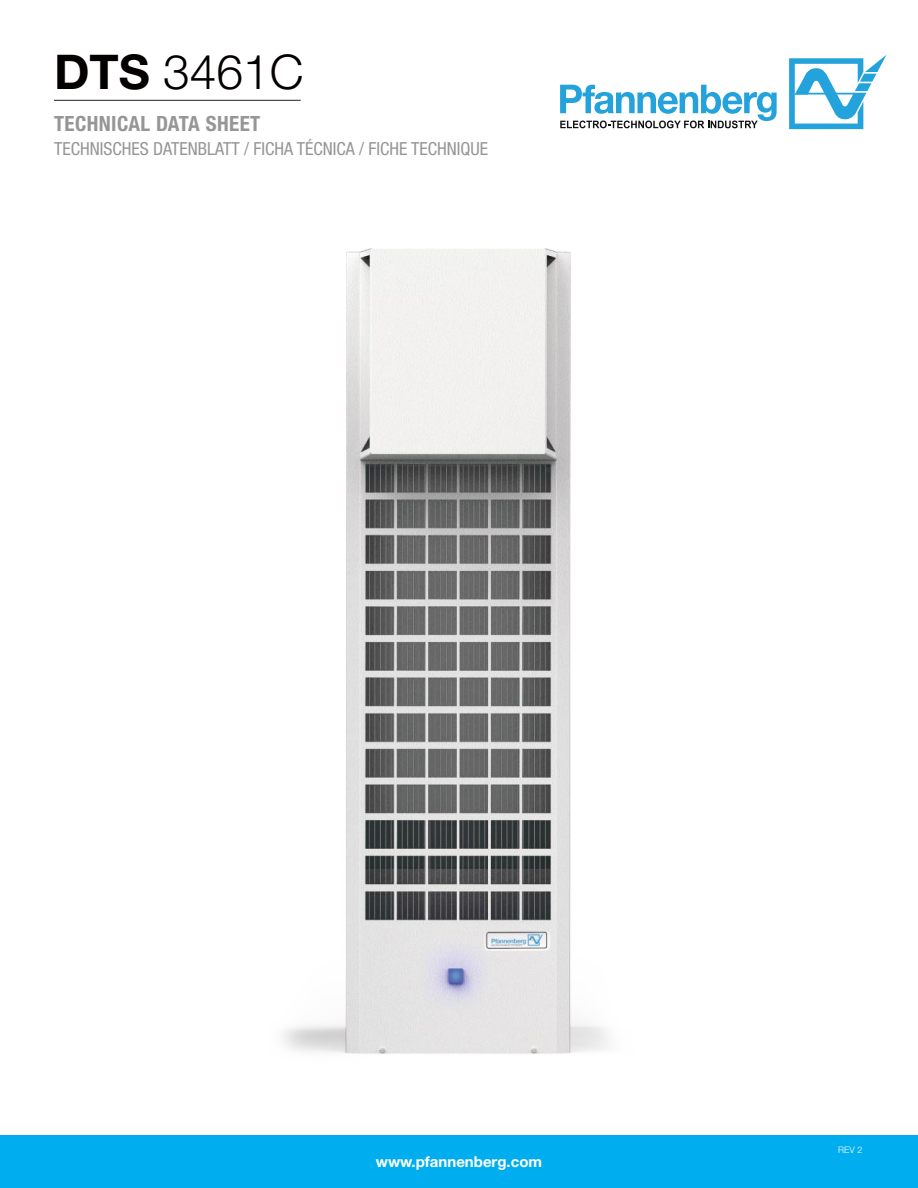
<style>
.page{position:relative;width:918px;height:1188px;background:#fff}
.page>*{position:absolute;margin:0;border:0;box-sizing:border-box;transform-origin:0 0}
.t1{font:300 48px "Helvetica Neue LT Std";color:#050000}
.t2{font:700 condensed 21px "Helvetica Neue LT Std";letter-spacing:.02em;color:#969698}
.t3{font:condensed 18px "Helvetica Neue LT Std";color:#969698}
.t4{font:700 15px "Helvetica Neue LT Std";color:#fff}
.t5{font:300 9px "Helvetica Neue LT Std";color:#fff}
.s1{font-weight:700}
</style>
<div class="page">
<svg style="left:789px;top:55px;width:98px;height:74px"></svg>
<svg style="left:560px;top:85px;width:217px;height:43px"></svg>
<div style="left:0;top:1135px;width:918px;height:53px;background:#00aeef"></div>
<hr style="left:54px;top:100px;width:247px;height:1px;background:#241f1f">
<img style="left:283px;top:248px;width:325px;height:806px">
<h1 class="t1" style="left:54px;top:43px;width:251px"><span class="s1">DTS</span> 3461C</h1>
<p class="t2" style="left:54px;top:111px;width:208px">TECHNICAL DATA SHEET</p>
<p class="t3" style="left:54px;top:138px;width:436px">TECHNISCHES DATENBLATT / FICHA TÉCNICA / FICHE TECHNIQUE</p>
<p class="t4" style="left:376px;top:1152px;width:168px">www.pfannenberg.com</p>
<p class="t5" style="left:838px;top:1144px;width:26px">REV 2</p>
</div>
